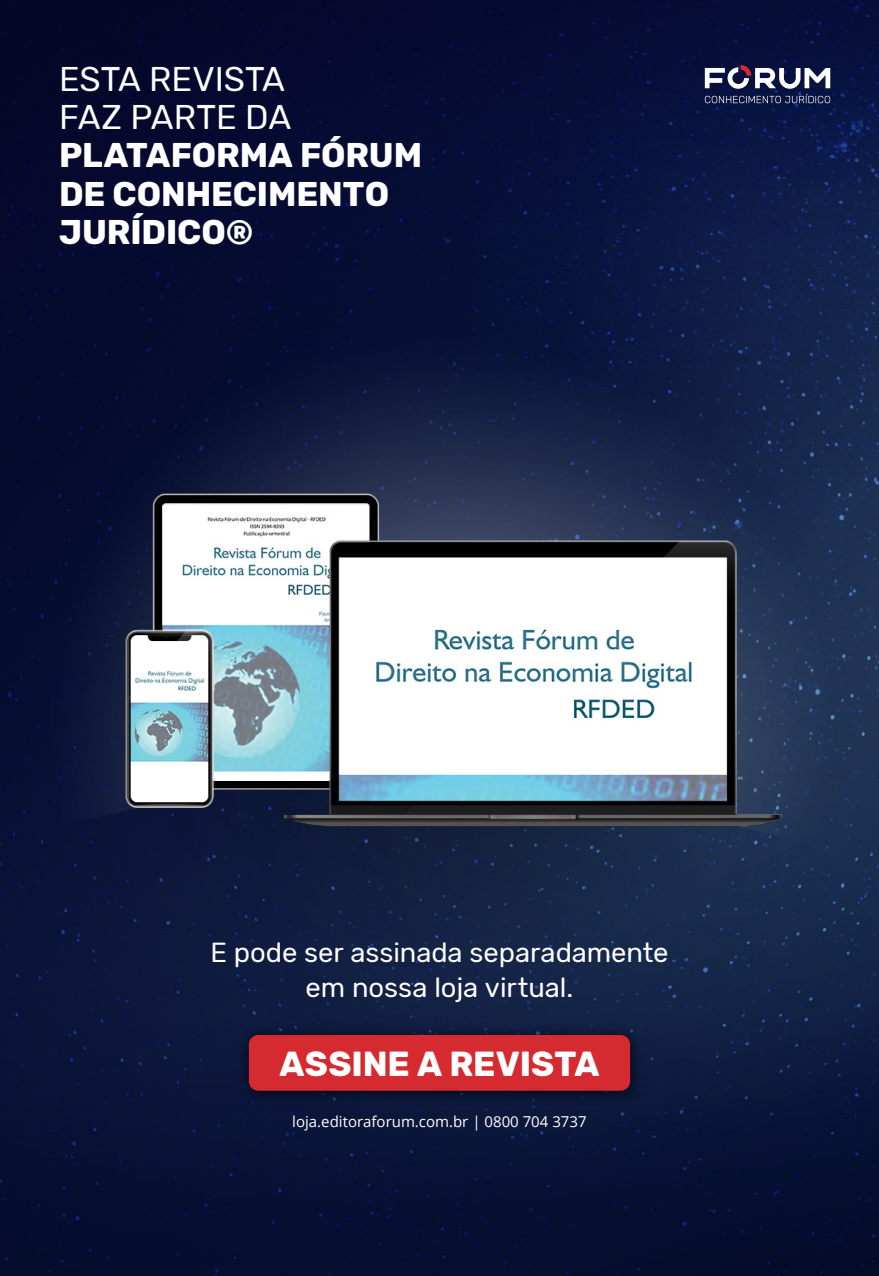
<style>
.page{position:relative;width:879px;height:1276px;background:#fff}
.page>*{position:absolute;margin:0;border:0;box-sizing:border-box;transform-origin:0 0}
.t1{font:700 34.6px "Rubik";color:#fff}
.t2{font:700 34.2px/38px "Rubik";letter-spacing:-.005em;color:#fff}
.t3{font:34.2px/38px "Rubik";letter-spacing:-.005em;color:#fff}
.t4{font:27.4px/34.8px "Rubik";letter-spacing:-.005em;color:#fff;text-align:center}
.t5{font:15px "Open Sans";color:#fff}
</style>
<div class="page">
<img style="left:0;top:0;width:879px;height:1276px">
<svg style="left:705px;top:65px;width:125px;height:38px"></svg>
<img style="left:233px;top:1019px;width:418px;height:94px">
<div style="left:249px;top:1035px;width:381px;height:55px;background:#d52a2f;border-radius:9px"></div>
<img style="left:43px;top:332px;width:793px;height:640px">
<p class="t3" style="left:59px;top:61px;width:234px">ESTA REVISTA<br>FAZ PARTE DA</p>
<p class="t2" style="left:59px;top:138px;width:364px">PLATAFORMA FÓRUM<br>DE CONHECIMENTO<br>JURÍDICO®</p>
<p class="t4" style="left:210px;top:935px;width:459px">E pode ser assinada separadamente em nossa loja virtual.</p>
<p class="t1" style="left:280px;top:1044px;width:321px">ASSINE A REVISTA</p>
<p class="t5" style="left:292px;top:1111px;width:296px">loja.editoraforum.com.br | 0800 704 3737</p>
</div>
